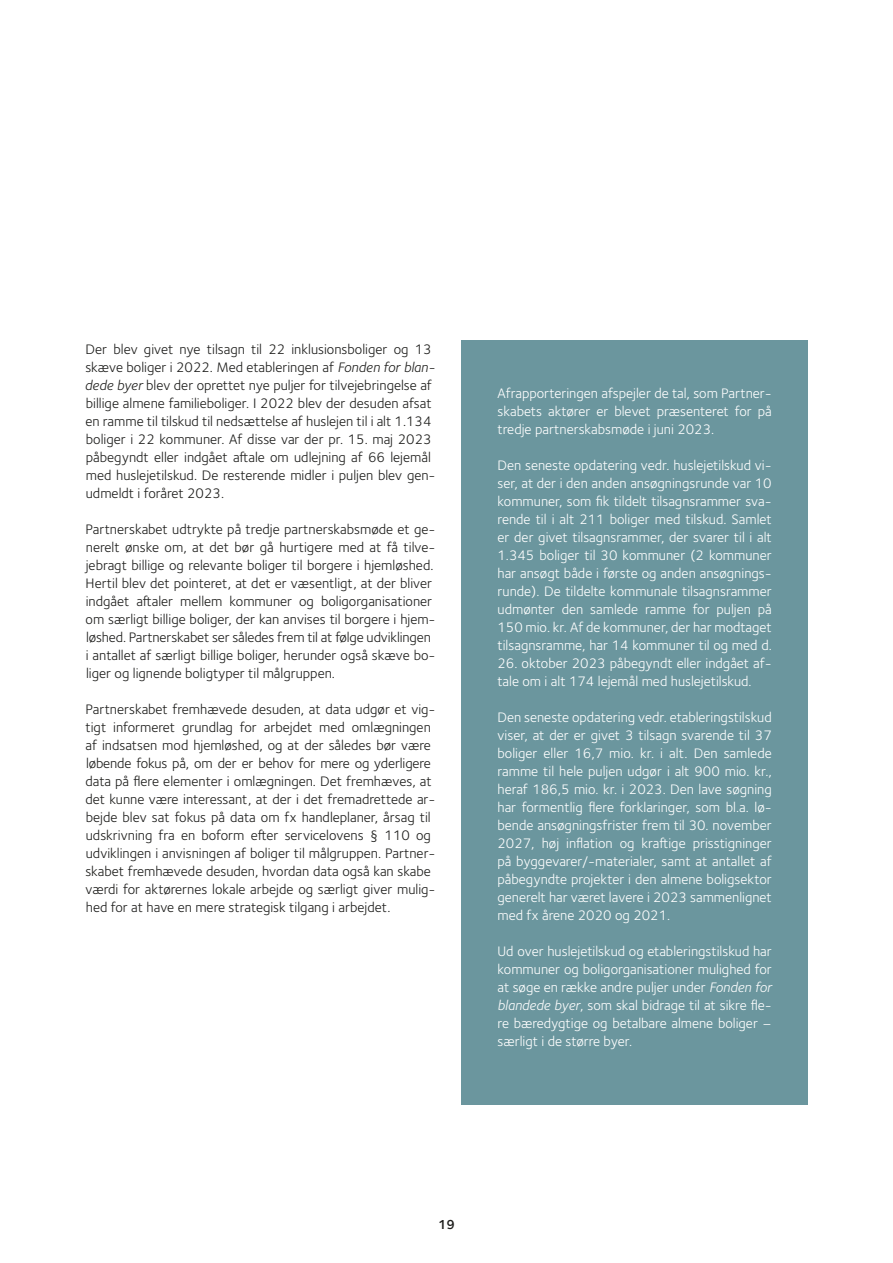
<style>
.page{position:relative;width:893px;height:1263px;background:#fff}
.page>*{position:absolute;margin:0;border:0;box-sizing:border-box;transform-origin:0 0}
.txt{font:14.25px/18px "Foundry Sterling";color:#1d1d1b}
.txt-2{font:14.25px/18px "Foundry Sterling";color:#fff;text-align:justify}
.t1{font:600 13.5px "Foundry Sterling";color:#1d1d1b}
.s1{font-style:italic}
</style>
<div class="page">
<div style="left:461px;top:340px;width:347px;height:764px;background:#6b969e"></div>
<p class="txt" style="left:85px;top:340px;width:352px">Der blev givet nye tilsagn til 22 inklusionsboliger og 13 skæve boliger i 2022. Med etableringen af <span class="s1">Fonden for blan&shy;dede byer</span> blev der oprettet nye puljer for tilvejebringelse af billige almene familieboliger. I 2022 blev der desuden afsat en ramme til tilskud til nedsættelse af huslejen til i alt 1.134 boliger i 22 kommuner. Af disse var der pr. 15. maj 2023 påbegyndt eller indgået aftale om udlejning af 66 lejemål med huslejetilskud. De resterende midler i puljen blev gen&shy;udmeldt i foråret 2023.</p>
<p class="txt" style="left:86px;top:520px;width:351px">Partnerskabet udtrykte på tredje partnerskabsmøde et ge&shy;nerelt ønske om, at det bør gå hurtigere med at få tilve&shy;jebragt billige og relevante boliger til borgere i hjemløshed.<br>Hertil blev det pointeret, at det er væsentligt, at der bliver indgået aftaler mellem kommuner og boligorganisationer om særligt billige boliger, der kan anvises til borgere i hjem&shy;løshed. Partnerskabet ser således frem til at følge udviklingen i antallet af særligt billige boliger, herunder også skæve bo&shy;liger og lignende boligtyper til målgruppen.</p>
<p class="txt" style="left:85px;top:700px;width:352px">Partnerskabet fremhævede desuden, at data udgør et vig&shy;tigt informeret grundlag for arbejdet med omlægningen af indsatsen mod hjemløshed, og at der således bør være</p>
<p class="txt" style="left:85px;top:754px;width:352px">løbende fokus på, om der er behov for mere og yderligere data på flere elementer i omlægningen. Det fremhæves, at det kunne være interessant, at der i det fremadrettede ar&shy;bejde blev sat fokus på data om fx handleplaner, årsag til udskrivning fra en boform efter servicelovens § 110 og udviklingen i anvisningen af boliger til målgruppen. Partner&shy;skabet fremhævede desuden, hvordan data også kan skabe værdi for aktørernes lokale arbejde og særligt giver mulig&shy;hed for at have en mere strategisk tilgang i arbejdet.</p>
<p class="txt-2" style="left:497px;top:384px;width:276px">Afrapporteringen afspejler de tal, som Partner&shy;skabets aktører er blevet præsenteret for på tredje partnerskabsmøde i juni 2023.</p>
<p class="txt-2" style="left:497px;top:456px;width:276px">Den seneste opdatering vedr. huslejetilskud vi&shy;ser, at der i den anden ansøgningsrunde var 10 kommuner, som fik tildelt tilsagnsrammer sva&shy;rende til i alt 211 boliger med tilskud. Samlet er der givet tilsagnsrammer, der svarer til i alt 1.345 boliger til 30 kommuner (2 kommuner har ansøgt både i første og anden ansøgnings&shy;runde). De tildelte kommunale tilsagnsrammer udmønter den samlede ramme for puljen på 150 mio. kr. Af de kommuner, der har modtaget tilsagnsramme, har 14 kommuner til og med d.</p>
<p class="txt-2" style="left:497px;top:654px;width:276px">26. oktober 2023 påbegyndt eller indgået af&shy;tale om i alt 174 lejemål med huslejetilskud.</p>
<p class="txt-2" style="left:497px;top:708px;width:276px">Den seneste opdatering vedr. etableringstilskud viser, at der er givet 3 tilsagn svarende til 37 boliger eller 16,7 mio. kr. i alt. Den samlede ramme til hele puljen udgør i alt 900 mio. kr., heraf 186,5 mio. kr. i 2023. Den lave søgning har formentlig flere forklaringer, som bl.a. lø&shy;bende ansøgningsfrister frem til 30. november 2027, høj inflation og kraftige prisstigninger på byggevarer/-materialer, samt at antallet af påbegyndte projekter i den almene boligsektor generelt har været lavere i 2023 sammenlignet med fx årene 2020 og 2021.</p>
<p class="txt-2" style="left:497px;top:942px;width:276px">Ud over huslejetilskud og etableringstilskud har kommuner og boligorganisationer mulighed for at søge en række andre puljer under <span class="s1">Fonden for blandede byer</span>, som skal bidrage til at sikre fle&shy;re bæredygtige og betalbare almene boliger – særligt i de større byer.</p>
<p class="t1" style="left:438px;top:1216px;width:18px">19</p>
</div>
